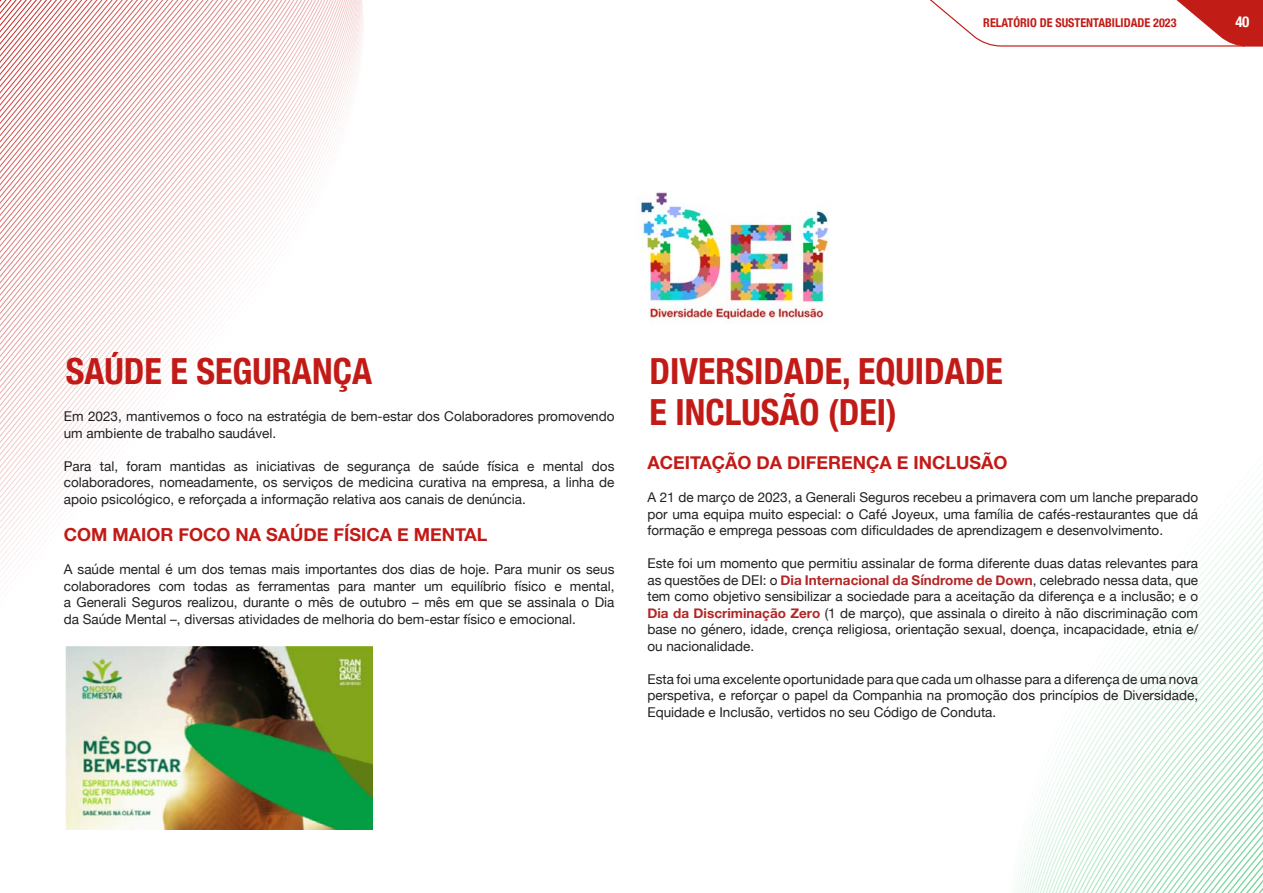
<style>
.page{position:relative;width:1263px;height:893px;background:#fff}
.page>*{position:absolute;margin:0;border:0;box-sizing:border-box;transform-origin:0 0}
.t1{font:700 condensed 36px "Helvetica Neue";color:#c21b17}
.t2{font:700 18px "Helvetica Neue";color:#c21b17}
.t3{font:700 condensed 15px "Helvetica Neue";color:#fff}
.t4{font:13.5px/16.5px "Helvetica Neue";color:#221f20;text-align:justify}
.t5{font:700 condensed 12.15px "Helvetica Neue";color:#c21b17}
.s1{font-weight:700;color:#b32626}
</style>
<div class="page">
<svg style="left:930px;top:0;width:333px;height:47px"></svg>
<svg style="left:1017px;top:478px;width:246px;height:415px"></svg>
<svg style="left:0;top:40px;width:360px;height:687px"></svg>
<img style="left:66px;top:646px;width:306px;height:183px">
<img style="left:637px;top:192px;width:192px;height:131px">
<p class="t5" style="left:983px;top:12px;width:195px">RELATÓRIO DE SUSTENTABILIDADE 2023</p>
<p class="t3" style="left:1235px;top:9px;width:15px">40</p>
<h1 class="t1" style="left:66px;top:342px;width:308px">SAÚDE E SEGURANÇA</h1>
<h1 class="t1" style="left:650px;top:342px;width:355px">DIVERSIDADE, EQUIDADE</h1>
<p class="t4" style="left:64px;top:409px;width:552px">Em 2023, mantivemos o foco na estratégia de bem-estar dos Colaboradores promovendo</p>
<h1 class="t1" style="left:650px;top:382px;width:249px">E INCLUSÃO (DEI)</h1>
<p class="t4" style="left:64px;top:425px;width:214px">um ambiente de trabalho saudável.</p>
<p class="t4" style="left:64px;top:458px;width:552px">Para tal, foram mantidas as iniciativas de segurança de saúde física e mental dos colaboradores, nomeadamente, os serviços de medicina curativa na empresa, a linha de apoio psicológico, e reforçada a informação relativa aos canais de denúncia.</p>
<h2 class="t2" style="left:64px;top:521px;width:425px">COM MAIOR FOCO NA SAÚDE FÍSICA E MENTAL</h2>
<p class="t4" style="left:64px;top:562px;width:552px">A saúde mental é um dos temas mais importantes dos dias de hoje. Para munir os seus colaboradores com todas as ferramentas para manter um equilíbrio físico e mental, a Generali Seguros realizou, durante o mês de outubro – mês em que se assinala o Dia da Saúde Mental –, diversas atividades de melhoria do bem-estar físico e emocional.</p>
<h2 class="t2" style="left:647px;top:449px;width:362px">ACEITAÇÃO DA DIFERENÇA E INCLUSÃO</h2>
<p class="t4" style="left:647px;top:490px;width:552px">A 21 de março de 2023, a Generali Seguros recebeu a primavera com um lanche preparado por uma equipa muito especial: o Café Joyeux, uma família de cafés-restaurantes que dá formação e emprega pessoas com dificuldades de aprendizagem e desenvolvimento.</p>
<p class="t4" style="left:647px;top:556px;width:552px">Este foi um momento que permitiu assinalar de forma diferente duas datas relevantes para as questões de DEI: o <span class="s1">Dia Internacional da Síndrome de Down</span>, celebrado nessa data, que tem como objetivo sensibilizar a sociedade para a aceitação da diferença e a inclusão; e o <span class="s1">Dia da Discriminação Zero</span> (1 de março), que assinala o direito à não discriminação com base no género, idade, crença religiosa, orientação sexual, doença, incapacidade, etnia e/ ou nacionalidade.</p>
<p class="t4" style="left:647px;top:672px;width:552px">Esta foi uma excelente oportunidade para que cada um olhasse para a diferença de uma nova perspetiva, e reforçar o papel da Companhia na promoção dos princípios de Diversidade, Equidade e Inclusão, vertidos no seu Código de Conduta.</p>
</div>
